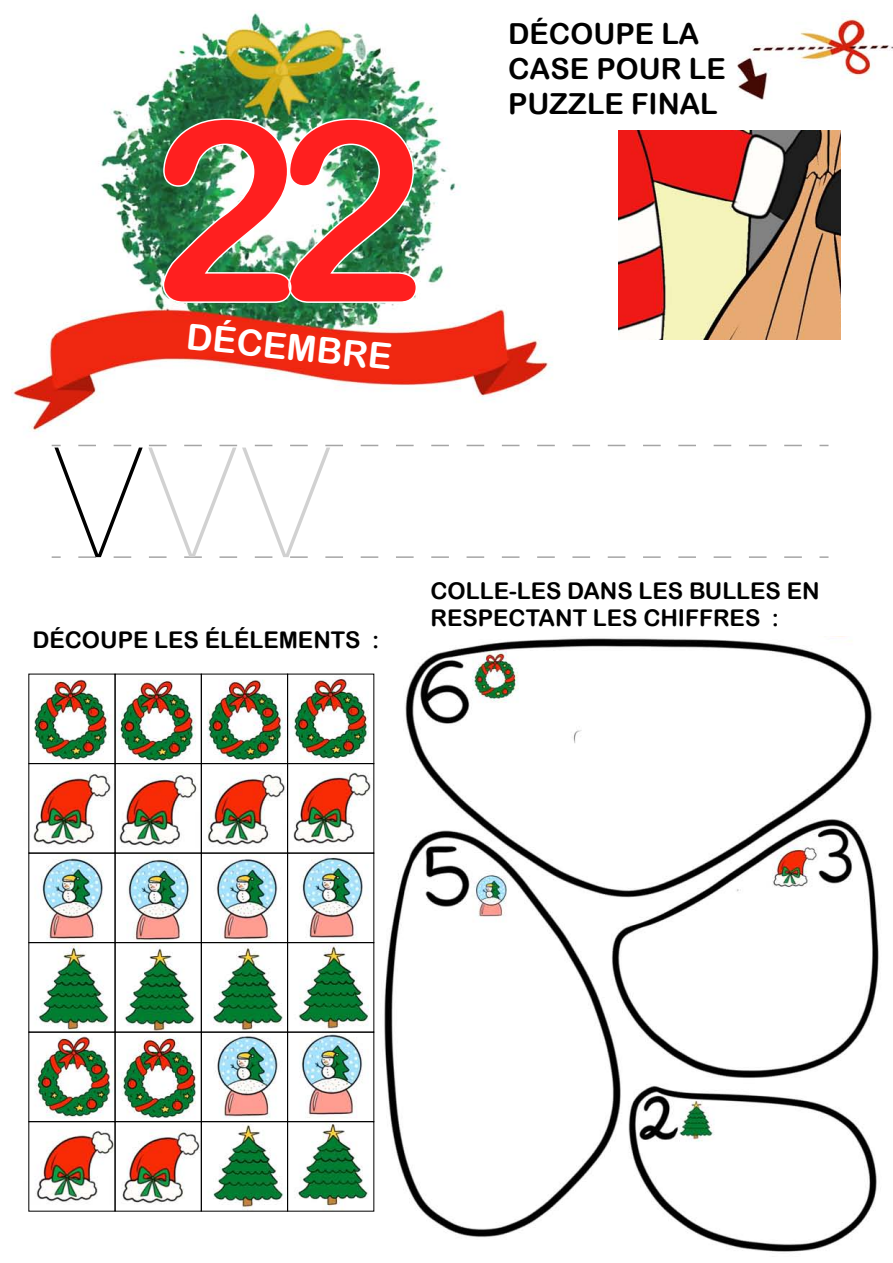
<style>
.page{position:relative;width:893px;height:1263px;background:#fff}
.page>*{position:absolute;margin:0;border:0;box-sizing:border-box;transform-origin:0 0}
.t1{font:254.1px "Arial Rounded MT Bold";color:#ff1f1f}
.t2{font:200 154.8px "Avenir Next";color:#d1d1d1}
.t3{font:36px "Arial Rounded MT Bold";color:#fff}
.t4{font:28.95px/34.8px "Arial Rounded MT Bold";color:#000}
.t5{font:23.1px/27.6px "Arial Rounded MT Bold";color:#000}
.s1{color:#000}
</style>
<div class="page">
<img style="left:11px;top:13px;width:882px;height:1239px">
<div style="left:32px;top:450px;width:828px;height:186px;background:#fff"></div>
<svg style="left:78px;top:445px;width:733px;height:1px"></svg>
<svg style="left:52px;top:556px;width:9px;height:2px"></svg>
<svg style="left:78px;top:556px;width:724px;height:2px"></svg>
<svg style="left:819px;top:556px;width:9px;height:2px"></svg>
<img style="left:162px;top:118px;width:256px;height:186px">
<div style="left:560px;top:100px;width:312px;height:300px;background:#fff"></div>
<img style="left:619px;top:130px;width:222px;height:209px">
<div style="left:115px;top:674px;width:87px;height:90px;border:1px solid #000"></div>
<div style="left:201px;top:674px;width:87px;height:90px;border:1px solid #000"></div>
<div style="left:115px;top:763px;width:87px;height:90px;border:1px solid #000"></div>
<div style="left:201px;top:763px;width:87px;height:90px;border:1px solid #000"></div>
<div style="left:287px;top:763px;width:87px;height:90px;border:1px solid #000"></div>
<div style="left:115px;top:853px;width:87px;height:90px;border:1px solid #000"></div>
<div style="left:201px;top:853px;width:87px;height:90px;border:1px solid #000"></div>
<div style="left:287px;top:853px;width:87px;height:90px;border:1px solid #000"></div>
<div style="left:115px;top:942px;width:87px;height:90px;border:1px solid #000"></div>
<div style="left:201px;top:942px;width:87px;height:90px;border:1px solid #000"></div>
<div style="left:287px;top:942px;width:87px;height:90px;border:1px solid #000"></div>
<div style="left:115px;top:1032px;width:87px;height:90px;border:1px solid #000"></div>
<div style="left:201px;top:1032px;width:87px;height:90px;border:1px solid #000"></div>
<div style="left:287px;top:1032px;width:87px;height:90px;border:1px solid #000"></div>
<div style="left:115px;top:1121px;width:87px;height:90px;border:1px solid #000"></div>
<div style="left:201px;top:1121px;width:87px;height:90px;border:1px solid #000"></div>
<div style="left:287px;top:1121px;width:87px;height:90px;border:1px solid #000"></div>
<h1 class="t1" style="left:149px;top:62px;width:278px">22</h1>
<h3 class="t3" style="left:189px;top:315px;width:208px;rotate:6deg">DÉCEMBRE</h3>
<p class="t4" style="left:508px;top:16px;width:219px">DÉCOUPE LA<br>CASE POUR LE<br>PUZZLE FINAL</p>
<h2 class="t2" style="left:52px;top:373px;width:283px"><span class="s1">V</span>VV</h2>
<p class="t5" style="left:32px;top:625px;width:348px">DÉCOUPE LES ÉLÉLEMENTS :</p>
<p class="t5" style="left:430px;top:576px;width:391px">COLLE-LES DANS LES BULLES EN<br>RESPECTANT LES CHIFFRES :</p>
</div>
